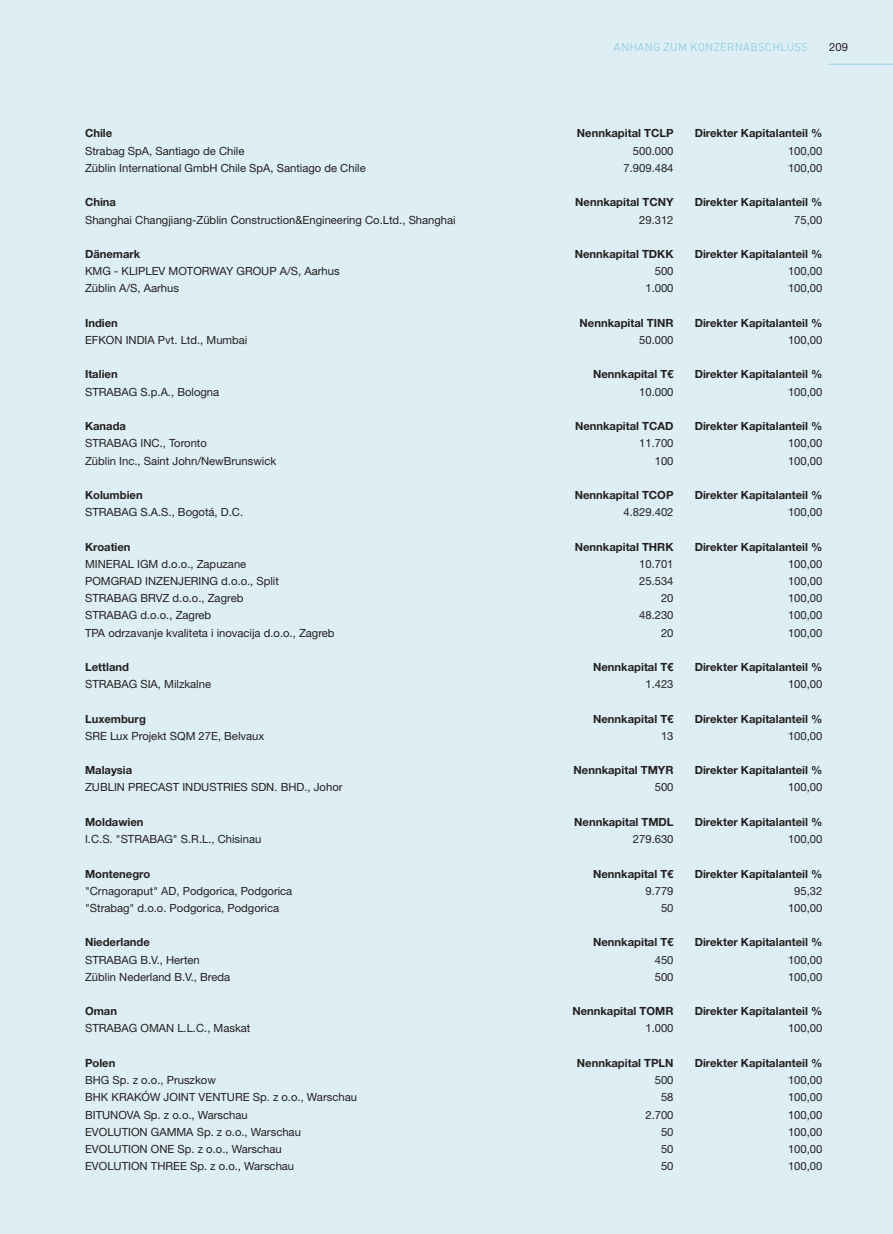
<style>
.page{position:relative;width:893px;height:1234px;background:#fff}
.page>*{position:absolute;margin:0;border:0;box-sizing:border-box;transform-origin:0 0}
.t1{font:11.25px "Helvetica Neue LT Pro";color:#231f20}
.t2{font:700 11.25px "Helvetica Neue LT Pro";color:#231f20}
.t3{font:11.25px "DIN Pro";letter-spacing:.02em;color:#96cde1}
</style>
<div class="page">
<div style="left:0;top:0;width:893px;height:1233px;background:#ddeef4"></div>
<hr style="left:829px;top:64px;width:64px;height:1px;background:#96cde1">
<p class="t3" style="left:614px;top:39px;width:195px">ANHANG ZUM KONZERNABSCHLUSS</p>
<p class="t1" style="left:829px;top:40px;width:20px">209</p>
<p class="t2" style="left:85px;top:126px;width:29px">Chile</p>
<p class="t2" style="left:577px;top:126px;width:98px">Nennkapital TCLP</p>
<p class="t2" style="left:695px;top:126px;width:129px">Direkter Kapitalanteil %</p>
<p class="t1" style="left:85px;top:144px;width:161px">Strabag SpA, Santiago de Chile</p>
<p class="t1" style="left:633px;top:144px;width:42px">500.000</p>
<p class="t1" style="left:788px;top:144px;width:36px">100,00</p>
<p class="t1" style="left:85px;top:161px;width:282px">Züblin International GmbH Chile SpA, Santiago de Chile</p>
<p class="t1" style="left:623px;top:161px;width:52px">7.909.484</p>
<p class="t1" style="left:788px;top:161px;width:36px">100,00</p>
<p class="t2" style="left:85px;top:195px;width:33px">China</p>
<p class="t2" style="left:575px;top:195px;width:100px">Nennkapital TCNY</p>
<p class="t2" style="left:695px;top:195px;width:129px">Direkter Kapitalanteil %</p>
<p class="t1" style="left:85px;top:212px;width:372px">Shanghai Changjiang-Züblin Construction&amp;Engineering Co.Ltd., Shanghai</p>
<p class="t1" style="left:639px;top:212px;width:36px">29.312</p>
<p class="t1" style="left:794px;top:212px;width:30px">75,00</p>
<p class="t2" style="left:85px;top:247px;width:57px">Dänemark</p>
<p class="t2" style="left:575px;top:247px;width:100px">Nennkapital TDKK</p>
<p class="t2" style="left:695px;top:247px;width:129px">Direkter Kapitalanteil %</p>
<p class="t1" style="left:85px;top:264px;width:256px">KMG - KLIPLEV MOTORWAY GROUP A/S, Aarhus</p>
<p class="t1" style="left:655px;top:264px;width:20px">500</p>
<p class="t1" style="left:788px;top:264px;width:36px">100,00</p>
<p class="t1" style="left:85px;top:281px;width:95px">Züblin A/S, Aarhus</p>
<p class="t1" style="left:645px;top:281px;width:30px">1.000</p>
<p class="t1" style="left:788px;top:281px;width:36px">100,00</p>
<p class="t2" style="left:85px;top:315px;width:34px">Indien</p>
<p class="t2" style="left:580px;top:315px;width:95px">Nennkapital TINR</p>
<p class="t2" style="left:695px;top:315px;width:129px">Direkter Kapitalanteil %</p>
<p class="t1" style="left:85px;top:333px;width:164px">EFKON INDIA Pvt. Ltd., Mumbai</p>
<p class="t1" style="left:639px;top:333px;width:36px">50.000</p>
<p class="t1" style="left:788px;top:333px;width:36px">100,00</p>
<p class="t2" style="left:85px;top:367px;width:34px">Italien</p>
<p class="t2" style="left:593px;top:367px;width:82px">Nennkapital T€</p>
<p class="t2" style="left:695px;top:367px;width:129px">Direkter Kapitalanteil %</p>
<p class="t1" style="left:85px;top:384px;width:136px">STRABAG S.p.A., Bologna</p>
<p class="t1" style="left:639px;top:384px;width:36px">10.000</p>
<p class="t1" style="left:788px;top:384px;width:36px">100,00</p>
<p class="t2" style="left:85px;top:419px;width:43px">Kanada</p>
<p class="t2" style="left:575px;top:419px;width:100px">Nennkapital TCAD</p>
<p class="t2" style="left:695px;top:419px;width:129px">Direkter Kapitalanteil %</p>
<p class="t1" style="left:85px;top:436px;width:123px">STRABAG INC., Toronto</p>
<p class="t1" style="left:639px;top:436px;width:36px">11.700</p>
<p class="t1" style="left:788px;top:436px;width:36px">100,00</p>
<p class="t1" style="left:85px;top:453px;width:193px">Züblin Inc., Saint John/NewBrunswick</p>
<p class="t1" style="left:655px;top:453px;width:20px">100</p>
<p class="t1" style="left:788px;top:453px;width:36px">100,00</p>
<p class="t2" style="left:85px;top:487px;width:59px">Kolumbien</p>
<p class="t2" style="left:575px;top:487px;width:100px">Nennkapital TCOP</p>
<p class="t2" style="left:695px;top:487px;width:129px">Direkter Kapitalanteil %</p>
<p class="t1" style="left:85px;top:505px;width:160px">STRABAG S.A.S., Bogotá, D.C.</p>
<p class="t1" style="left:623px;top:505px;width:52px">4.829.402</p>
<p class="t1" style="left:788px;top:505px;width:36px">100,00</p>
<p class="t2" style="left:85px;top:539px;width:47px">Kroatien</p>
<p class="t2" style="left:575px;top:539px;width:100px">Nennkapital THRK</p>
<p class="t2" style="left:695px;top:539px;width:129px">Direkter Kapitalanteil %</p>
<p class="t1" style="left:85px;top:556px;width:163px">MINERAL IGM d.o.o., Zapuzane</p>
<p class="t1" style="left:639px;top:556px;width:36px">10.701</p>
<p class="t1" style="left:788px;top:556px;width:36px">100,00</p>
<p class="t1" style="left:85px;top:574px;width:195px">POMGRAD INZENJERING d.o.o., Split</p>
<p class="t1" style="left:639px;top:574px;width:36px">25.534</p>
<p class="t1" style="left:788px;top:574px;width:36px">100,00</p>
<p class="t1" style="left:85px;top:591px;width:160px">STRABAG BRVZ d.o.o., Zagreb</p>
<p class="t1" style="left:661px;top:591px;width:14px">20</p>
<p class="t1" style="left:788px;top:591px;width:36px">100,00</p>
<p class="t1" style="left:85px;top:608px;width:128px">STRABAG d.o.o., Zagreb</p>
<p class="t1" style="left:639px;top:608px;width:36px">48.230</p>
<p class="t1" style="left:788px;top:608px;width:36px">100,00</p>
<p class="t1" style="left:85px;top:625px;width:251px">TPA odrzavanje kvaliteta i inovacija d.o.o., Zagreb</p>
<p class="t1" style="left:661px;top:625px;width:14px">20</p>
<p class="t1" style="left:788px;top:625px;width:36px">100,00</p>
<p class="t2" style="left:85px;top:659px;width:45px">Lettland</p>
<p class="t2" style="left:593px;top:659px;width:82px">Nennkapital T€</p>
<p class="t2" style="left:695px;top:659px;width:129px">Direkter Kapitalanteil %</p>
<p class="t1" style="left:85px;top:677px;width:128px">STRABAG SIA, Milzkalne</p>
<p class="t1" style="left:645px;top:677px;width:30px">1.423</p>
<p class="t1" style="left:788px;top:677px;width:36px">100,00</p>
<p class="t2" style="left:85px;top:711px;width:62px">Luxemburg</p>
<p class="t2" style="left:593px;top:711px;width:82px">Nennkapital T€</p>
<p class="t2" style="left:695px;top:711px;width:129px">Direkter Kapitalanteil %</p>
<p class="t1" style="left:85px;top:728px;width:181px">SRE Lux Projekt SQM 27E, Belvaux</p>
<p class="t1" style="left:661px;top:728px;width:14px">13</p>
<p class="t1" style="left:788px;top:728px;width:36px">100,00</p>
<p class="t2" style="left:85px;top:763px;width:49px">Malaysia</p>
<p class="t2" style="left:574px;top:763px;width:101px">Nennkapital TMYR</p>
<p class="t2" style="left:695px;top:763px;width:129px">Direkter Kapitalanteil %</p>
<p class="t1" style="left:85px;top:780px;width:259px">ZUBLIN PRECAST INDUSTRIES SDN. BHD., Johor</p>
<p class="t1" style="left:655px;top:780px;width:20px">500</p>
<p class="t1" style="left:788px;top:780px;width:36px">100,00</p>
<p class="t2" style="left:85px;top:814px;width:60px">Moldawien</p>
<p class="t2" style="left:574px;top:814px;width:101px">Nennkapital TMDL</p>
<p class="t2" style="left:695px;top:814px;width:129px">Direkter Kapitalanteil %</p>
<p class="t1" style="left:85px;top:832px;width:178px">I.C.S. "STRABAG" S.R.L., Chisinau</p>
<p class="t1" style="left:633px;top:832px;width:42px">279.630</p>
<p class="t1" style="left:788px;top:832px;width:36px">100,00</p>
<p class="t2" style="left:85px;top:866px;width:67px">Montenegro</p>
<p class="t2" style="left:593px;top:866px;width:82px">Nennkapital T€</p>
<p class="t2" style="left:695px;top:866px;width:129px">Direkter Kapitalanteil %</p>
<p class="t1" style="left:85px;top:883px;width:209px">"Crnagoraput" AD, Podgorica, Podgorica</p>
<p class="t1" style="left:645px;top:883px;width:30px">9.779</p>
<p class="t1" style="left:794px;top:883px;width:30px">95,32</p>
<p class="t1" style="left:85px;top:900px;width:196px">"Strabag" d.o.o. Podgorica, Podgorica</p>
<p class="t1" style="left:661px;top:900px;width:14px">50</p>
<p class="t1" style="left:788px;top:900px;width:36px">100,00</p>
<p class="t2" style="left:85px;top:935px;width:66px">Niederlande</p>
<p class="t2" style="left:593px;top:935px;width:82px">Nennkapital T€</p>
<p class="t2" style="left:695px;top:935px;width:129px">Direkter Kapitalanteil %</p>
<p class="t1" style="left:85px;top:952px;width:116px">STRABAG B.V., Herten</p>
<p class="t1" style="left:655px;top:952px;width:20px">450</p>
<p class="t1" style="left:788px;top:952px;width:36px">100,00</p>
<p class="t1" style="left:85px;top:969px;width:147px">Züblin Nederland B.V., Breda</p>
<p class="t1" style="left:655px;top:969px;width:20px">500</p>
<p class="t1" style="left:788px;top:969px;width:36px">100,00</p>
<p class="t2" style="left:85px;top:1003px;width:34px">Oman</p>
<p class="t2" style="left:572px;top:1003px;width:103px">Nennkapital TOMR</p>
<p class="t2" style="left:695px;top:1003px;width:129px">Direkter Kapitalanteil %</p>
<p class="t1" style="left:85px;top:1021px;width:167px">STRABAG OMAN L.L.C., Maskat</p>
<p class="t1" style="left:645px;top:1021px;width:30px">1.000</p>
<p class="t1" style="left:788px;top:1021px;width:36px">100,00</p>
<p class="t2" style="left:85px;top:1055px;width:32px">Polen</p>
<p class="t2" style="left:577px;top:1055px;width:98px">Nennkapital TPLN</p>
<p class="t2" style="left:695px;top:1055px;width:129px">Direkter Kapitalanteil %</p>
<p class="t1" style="left:85px;top:1072px;width:132px">BHG Sp. z o.o., Pruszkow</p>
<p class="t1" style="left:655px;top:1072px;width:20px">500</p>
<p class="t1" style="left:788px;top:1072px;width:36px">100,00</p>
<p class="t1" style="left:85px;top:1090px;width:273px">BHK KRAKÓW JOINT VENTURE Sp. z o.o., Warschau</p>
<p class="t1" style="left:661px;top:1090px;width:14px">58</p>
<p class="t1" style="left:788px;top:1090px;width:36px">100,00</p>
<p class="t1" style="left:85px;top:1107px;width:164px">BITUNOVA Sp. z o.o., Warschau</p>
<p class="t1" style="left:645px;top:1107px;width:30px">2.700</p>
<p class="t1" style="left:788px;top:1107px;width:36px">100,00</p>
<p class="t1" style="left:85px;top:1124px;width:217px">EVOLUTION GAMMA Sp. z o.o., Warschau</p>
<p class="t1" style="left:661px;top:1124px;width:14px">50</p>
<p class="t1" style="left:788px;top:1124px;width:36px">100,00</p>
<p class="t1" style="left:85px;top:1141px;width:198px">EVOLUTION ONE Sp. z o.o., Warschau</p>
<p class="t1" style="left:661px;top:1141px;width:14px">50</p>
<p class="t1" style="left:788px;top:1141px;width:36px">100,00</p>
<p class="t1" style="left:85px;top:1158px;width:211px">EVOLUTION THREE Sp. z o.o., Warschau</p>
<p class="t1" style="left:661px;top:1158px;width:14px">50</p>
<p class="t1" style="left:788px;top:1158px;width:36px">100,00</p>
</div>
